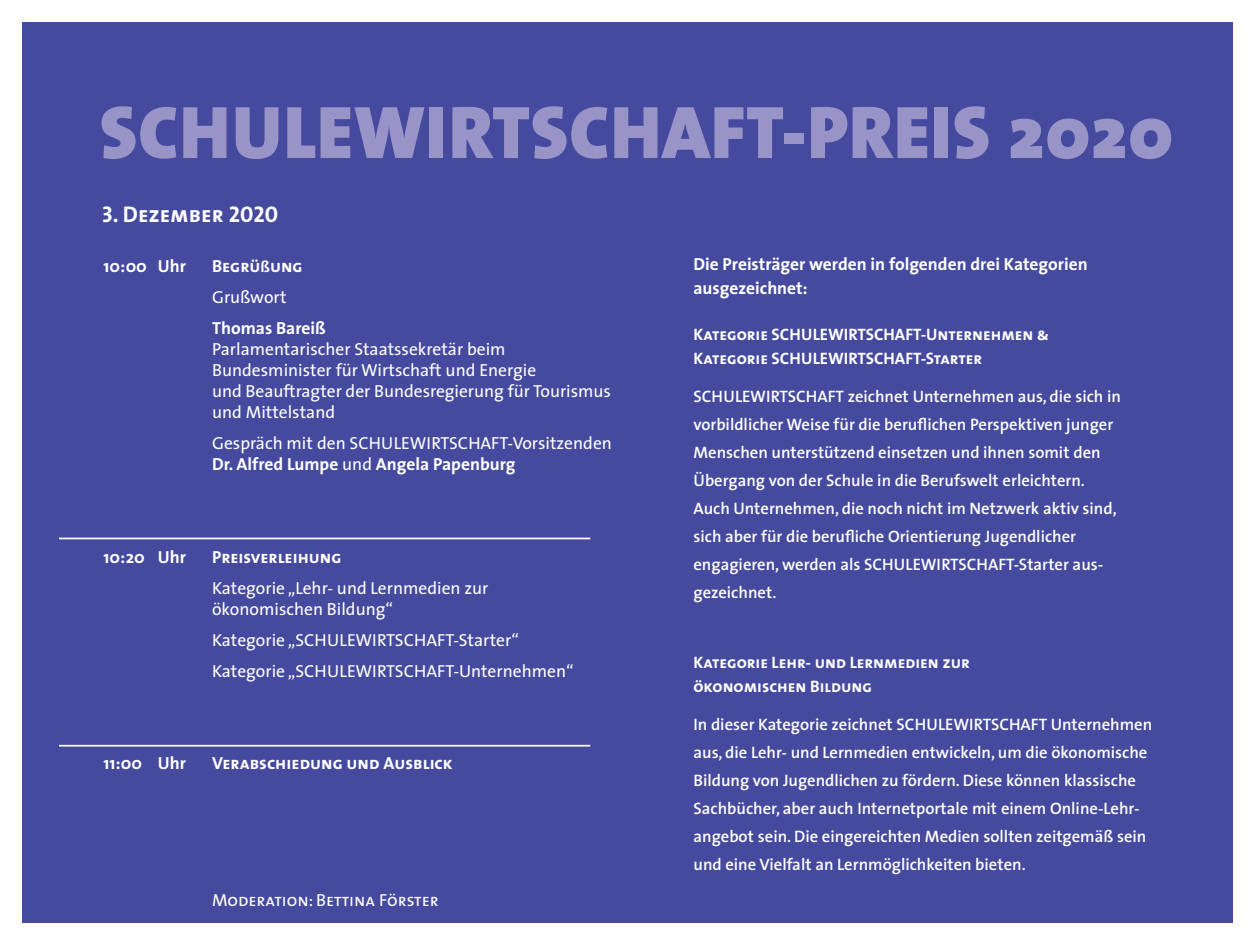
<style>
.page{position:relative;width:1260px;height:945px;background:#fff}
.page>*{position:absolute;margin:0;border:0;box-sizing:border-box;transform-origin:0 0}
.t1{font:900 75.25px "The Sans";letter-spacing:.01em;color:#9894c8}
.t2{font:22.75px "The Sans Bold Caps";color:#fff}
.t3{font:17.5px/21px "The Sans";color:#fff}
.t4{font:700 17.5px/24.5px "The Sans";color:#fff}
.t5{font:17.5px "The Sans Bold Caps";color:#fff}
.t6{font:17.5px "The Sans Caps";color:#fff}
.t7{font:600 16.62px/28px "The Sans";color:#fff}
.t8{font:16.62px/24.5px "The Sans Bold Caps";color:#fff}
.s1{font-family:"The Sans";font-weight:700;font-size:15.75px}
.s2{font-weight:700}
</style>
<div class="page">
<div style="left:22px;top:22px;width:1211px;height:901px;background:#454a9f"></div>
<hr style="left:59px;top:745px;width:531px;height:2px;background:#fff">
<hr style="left:59px;top:538px;width:531px;height:1px;background:#fff">
<p class="t1" style="left:100px;top:69px;width:1075px">SCHULEWIRTSCHAFT-PREIS 2020</p>
<p class="t2" style="left:102px;top:195px;width:177px">3. Dezember 2020</p>
<p class="t4" style="left:104px;top:254px;width:84px">10:00 Uhr</p>
<p class="t5" style="left:212px;top:252px;width:92px">Begrü<span class="s1">ß</span>ung</p>
<p class="t3" style="left:212px;top:286px;width:76px">Grußwort</p>
<p class="t3" style="left:212px;top:317px;width:400px"><span class="s2">Thomas Bareiß<br></span>Parlamentarischer Staatssekretär beim Bundesminister für Wirtschaft und Energie<br>und Beauftragter der Bundesregierung für Tourismus und Mittelstand</p>
<p class="t3" style="left:212px;top:432px;width:401px">Gespräch mit den SCHULEWIRTSCHAFT-Vorsitzenden<br><span class="s2">Dr. Alfred Lumpe</span> und <span class="s2">Angela Papenburg</span></p>
<p class="t4" style="left:104px;top:544px;width:84px">10:20 Uhr</p>
<p class="t5" style="left:212px;top:542px;width:131px">Preisverleihung</p>
<p class="t3" style="left:212px;top:577px;width:278px">Kategorie „Lehr- und Lernmedien zur ökonomischen Bildung“</p>
<p class="t3" style="left:212px;top:629px;width:308px">Kategorie „SCHULEWIRTSCHAFT-Starter“</p>
<p class="t3" style="left:212px;top:660px;width:363px">Kategorie „SCHULEWIRTSCHAFT-Unternehmen“</p>
<p class="t4" style="left:104px;top:751px;width:84px">11:00 Uhr</p>
<p class="t5" style="left:212px;top:749px;width:242px">Verabschiedung und Ausblick</p>
<p class="t6" style="left:212px;top:885px;width:228px">Moderation: Bettina Förster</p>
<p class="t4" style="left:693px;top:251px;width:396px">Die Preisträger werden in folgenden drei Kategorien ausgezeichnet:</p>
<p class="t8" style="left:693px;top:322px;width:357px">Kategorie SCHULEWIRTSCHAFT-Unternehmen &amp;<br>Kategorie SCHULEWIRTSCHAFT-Starter</p>
<p class="t7" style="left:693px;top:382px;width:429px">SCHULEWIRTSCHAFT zeichnet Unternehmen aus, die sich in vorbildlicher Weise für die beruflichen Perspektiven junger Menschen unterstützend einsetzen und ihnen somit den Übergang von der Schule in die Berufswelt erleichtern.<br>Auch Unternehmen, die noch nicht im Netzwerk aktiv sind, sich aber für die berufliche Orientierung Jugendlicher engagieren, werden als SCHULEWIRTSCHAFT-Starter aus&shy;gezeichnet.</p>
<p class="t8" style="left:693px;top:649px;width:278px">Kategorie Lehr- und Lernmedien zur ökonomischen Bildung</p>
<p class="t7" style="left:693px;top:710px;width:460px">In dieser Kategorie zeichnet SCHULEWIRTSCHAFT Unternehmen aus, die Lehr- und Lernmedien entwickeln, um die ökonomische Bildung von Jugendlichen zu fördern. Diese können klassische Sachbücher, aber auch Internetportale mit einem Online-Lehr&shy;angebot sein. Die eingereichten Medien sollten zeitgemäß sein und eine Vielfalt an Lernmöglichkeiten bieten.</p>
</div>
